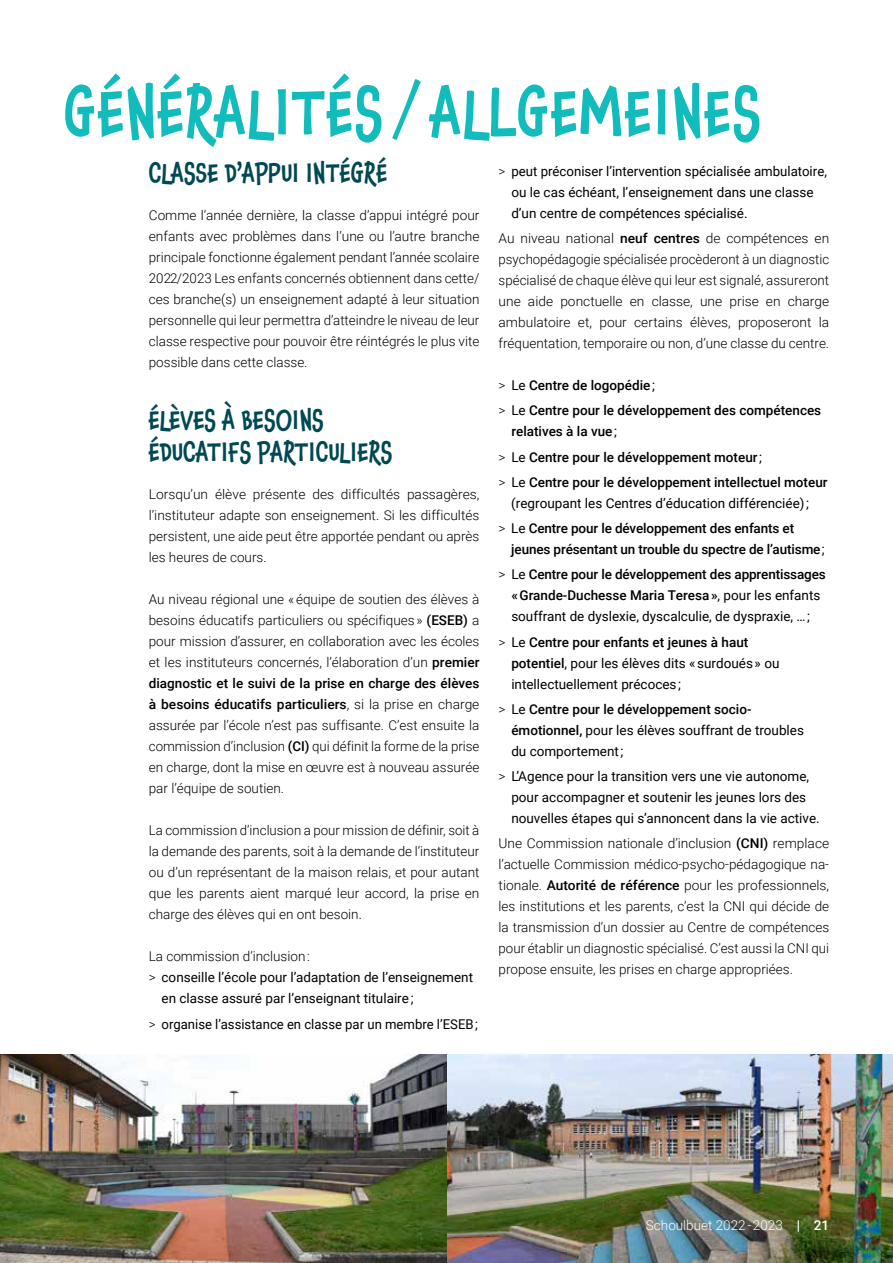
<style>
.page{position:relative;width:893px;height:1263px;background:#fff}
.page>*{position:absolute;margin:0;border:0;box-sizing:border-box;transform-origin:0 0}
.t1{font:500 66px "Chaloops";letter-spacing:.02em;color:#12bcbc;scale:.85 1}
.t2{font:500 27px/32.4px "Chaloops";color:#004853;scale:.85 1}
.t3{font:300 13.5px/21px "Roboto";color:#000;text-align:justify}
.t4{font:13.5px/21px "Roboto";color:#000}
.t5{font:500 13.5px/25.2px "Roboto";color:#000}
.t6{font:300 13.5px "Roboto";color:#fff}
.s1{font-weight:500}
.s2{font-weight:300}
.s3{font-weight:400}
</style>
<div class="page">
<img style="left:8px;top:1054px;width:885px;height:209px">
<svg style="left:0;top:1054px;width:8px;height:209px;background:#837d51"></svg>
<h1 class="t1" style="left:64px;top:62px;width:822px">GÉNÉRALITÉS / ALLGEMEINES</h1>
<h2 class="t2" style="left:149px;top:157px;width:282px">CLASSE D’APPUI INTÉGRÉ</h2>
<p class="t3" style="left:149px;top:204px;width:332px">Comme l’année dernière, la classe d’appui intégré pour enfants avec problèmes dans l’une ou l’autre branche principale fonctionne également pendant l’année scolaire 2022/2023 Les enfants concernés obtiennent dans cette/ ces branche(s) un enseignement adapté à leur situation personnelle qui leur permettra d’atteindre le niveau de leur classe respective pour pouvoir être réintégrés le plus vite possible dans cette classe.</p>
<h2 class="t2" style="left:149px;top:404px;width:288px">ÉLÈVES À BESOINS<br>ÉDUCATIFS PARTICULIERS</h2>
<p class="t3" style="left:149px;top:483px;width:332px">Lorsqu’un élève présente des difficultés passagères, l’instituteur adapte son enseignement. Si les difficultés persistent, une aide peut être apportée pendant ou après les heures de cours.</p>
<p class="t3" style="left:149px;top:588px;width:332px">Au niveau régional une « équipe de soutien des élèves à besoins éducatifs particuliers ou spécifiques » <span class="s1">(ESEB)</span> a pour mission d’assurer, en collaboration avec les écoles et les instituteurs concernés, l’élaboration d’un <span class="s1">premier diagnostic et le suivi de la prise en charge des élèves à besoins éducatifs particuliers</span>, si la prise en charge assurée par l’école n’est pas suffisante. C’est ensuite la commission d’inclusion <span class="s1">(CI)</span> qui définit la forme de la prise en charge, dont la mise en œuvre est à nouveau assurée par l’équipe de soutien.</p>
<p class="t3" style="left:149px;top:819px;width:332px">La commission d’inclusion a pour mission de définir, soit à la demande des parents, soit à la demande de l’instituteur ou d’un représentant de la maison relais, et pour autant que les parents aient marqué leur accord, la prise en charge des élèves qui en ont besoin.</p>
<p class="t3" style="left:149px;top:945px;width:163px">La commission d’inclusion :</p>
<p class="t4" style="left:149px;top:966px;width:326px"><span class="s2">&gt;</span> conseille l’école pour l’adaptation de l’enseignement</p>
<p class="t4" style="left:162px;top:987px;width:253px">en classe assuré par l’enseignant titulaire ;</p>
<p class="t4" style="left:149px;top:1013px;width:331px"><span class="s2">&gt;</span> organise l’assistance en classe par un membre l’ESEB ;</p>
<p class="t4" style="left:511px;top:160px;width:317px;text-indent:-13px"><span class="s2">&gt;</span> peut préconiser l’intervention spécialisée ambulatoire, ou le cas échéant, l’enseignement dans une classe d’un centre de compétences spécialisé.</p>
<p class="t3" style="left:499px;top:227px;width:332px">Au niveau national <span class="s1">neuf centres</span> de compétences en psychopédagogie spécialisée procèderont à un diagnostic spécialisé de chaque élève qui leur est signalé, assureront une aide ponctuelle en classe, une prise en charge ambulatoire et, pour certains élèves, proposeront la fréquentation, temporaire ou non, d’une classe du centre.</p>
<p class="t5" style="left:499px;top:372px;width:324px"><span class="s2">&gt;</span> <span class="s3">Le</span> Centre de logopédie <span class="s3">;<br></span><span class="s2">&gt;</span> <span class="s3">Le</span> Centre pour le développement des compétences</p>
<p class="t5" style="left:499px;top:418px;width:330px;text-indent:13px">relatives à la vue <span class="s3">;<br></span><span class="s2">&gt;</span> <span class="s3">Le</span> Centre pour le développement moteur <span class="s3">;<br></span><span class="s2">&gt;</span> <span class="s3">Le</span> Centre pour le développement intellectuel moteur</p>
<p class="t4" style="left:499px;top:490px;width:312px;line-height:25.2px;text-indent:13px">(regroupant les Centres d’éducation différenciée) ; <span class="s2">&gt;</span> Le <span class="s1">Centre pour le développement des enfants et</span></p>
<p class="t5" style="left:499px;top:536px;width:329px;text-align:right">jeunes présentant un trouble du spectre de l’autisme <span class="s3">;<br></span><span class="s2">&gt;</span> <span class="s3">Le</span> Centre pour le développement des apprentissages</p>
<p class="t4" style="left:511px;top:584px;width:311px"><span class="s1">« Grande-Duchesse Maria Teresa »</span>, pour les enfants souffrant de dyslexie, dyscalculie, de dyspraxie, … ;</p>
<p class="t4" style="left:511px;top:631px;width:270px;text-indent:-13px"><span class="s2">&gt;</span> Le <span class="s1">Centre pour enfants et jeunes à haut potentiel</span>, pour les élèves dits « surdoués » ou intellectuellement précoces ;</p>
<p class="t4" style="left:511px;top:698px;width:294px;text-indent:-13px"><span class="s2">&gt;</span> Le <span class="s1">Centre pour le développement socio&shy;émotionnel,</span> pour les élèves souffrant de troubles du comportement ;</p>
<p class="t4" style="left:511px;top:765px;width:310px;text-indent:-13px"><span class="s2">&gt;</span> L’Agence pour la transition vers une vie autonome, pour accompagner et soutenir les jeunes lors des nouvelles étapes qui s’annoncent dans la vie active.</p>
<p class="t3" style="left:499px;top:832px;width:332px">Une Commission nationale d’inclusion <span class="s1">(CNI)</span> remplace l’actuelle Commission médico-psycho-pédagogique na&shy;tionale. <span class="s1">Autorité de référence</span> pour les professionnels, les institutions et les parents, c’est la CNI qui décide de la transmission d’un dossier au Centre de compétences pour établir un diagnostic spécialisé. C’est aussi la CNI qui propose ensuite, les prises en charge appropriées.</p>
<p class="t6" style="left:646px;top:1216px;width:185px">Schoulbuet 2022 - 2023 <span class="s1">| 21</span></p>
</div>
